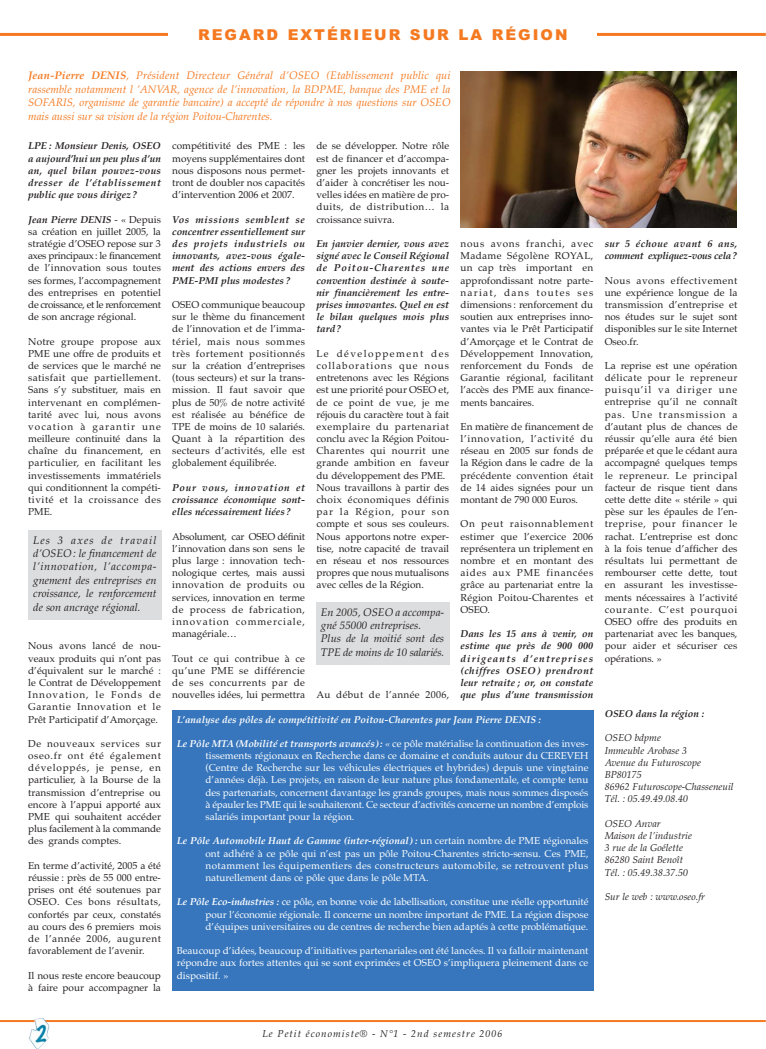
<style>
.page{position:relative;width:766px;height:1049px;background:#fff}
.page>*{position:absolute;margin:0;border:0;box-sizing:border-box;transform-origin:0 0}
.t1{font:900 15px "Arial";letter-spacing:.135em;color:#f47920}
.t2{font:italic 11px/13.4px "Palatino";color:#f47920;text-align:justify}
.t3{font:italic 11px/13.4px "Palatino";color:#231f20;text-align:justify}
.t4{font:10px/12.2px "Palatino";color:#231f20;text-align:justify}
.t5{font:10px/12.2px "Palatino";color:#fff;text-align:justify}
.t6{font:italic 700 10px/12.2px "Palatino";color:#231f20;text-align:justify}
.t7{font:italic 10px/12.2px "Palatino";color:#231f20}
.t8{font:italic 700 10px "Palatino";color:#fff}
.t9{font:italic 700 10px/12.2px "Palatino";letter-spacing:-.025em;color:#231f20}
.t10{font:italic 10px "Palatino";letter-spacing:.1em;color:#231f20}
.t11{font:10px "Palatino";letter-spacing:.035em;color:#231f20}
.s1{font-weight:700}
.s2{font-weight:700;font-style:italic}
</style>
<div class="page">
<hr style="left:0;top:33px;width:765px;height:3px;background:#f47920">
<div style="left:168px;top:29px;width:429px;height:15px;background:#fff"></div>
<hr style="left:0;top:1020px;width:765px;height:2px;background:#f47920">
<img style="left:29px;top:1018px;width:20px;height:31px">
<img style="left:460px;top:71px;width:276px;height:156px">
<div style="left:28px;top:530px;width:133px;height:90px;background:#dcddde"></div>
<div style="left:316px;top:602px;width:133px;height:63px;background:#dcddde"></div>
<div style="left:172px;top:710px;width:421px;height:281px;background:#3776bc"></div>
<h1 class="t1" style="left:198px;top:29px;width:371px">REGARD EXTÉRIEUR SUR LA RÉGION</h1>
<p class="t2" style="left:28px;top:70px;width:424px"><span class="s1">Jean-Pierre DENIS</span>, Président Directeur Général d’OSEO (Etablissement public qui rassemble notamment l ’ANVAR, agence de l’innovation, la BDPME, banque des PME et la SOFARIS, organisme de garantie bancaire) a accepté de répondre à nos questions sur OSEO mais aussi sur sa vision de la région Poitou-Charentes.</p>
<p class="t6" style="left:28px;top:141px;width:134px">LPE : Monsieur Denis, OSEO a aujourd’hui un peu plus d’un an, quel bilan pouvez-vous dresser de l’établissement public que vous dirigez ?</p>
<p class="t4" style="left:28px;top:214px;width:134px"><span class="s2">Jean Pierre DENIS</span> - « Depuis sa création en juillet 2005, la stratégie d’OSEO repose sur 3 axes principaux: le financement de l’innovation sous toutes ses formes, l’accompagnement des entreprises en potentiel de croissance, et le renforcement de son ancrage régional.</p>
<p class="t4" style="left:28px;top:336px;width:134px">Notre groupe propose aux PME une offre de produits et de services que le marché ne satisfait que partiellement.<br>Sans s’y substituer, mais en intervenant en complémen&shy;tarité avec lui, nous avons vocation à garantir une meilleure continuité dans la chaîne du financement, en particulier, en facilitant les investissements immatériels qui conditionnent la compéti&shy;tivité et la croissance des PME.</p>
<p class="t4" style="left:316px;top:141px;width:134px">de se développer. Notre rôle est de financer et d’accompa&shy;gner les projets innovants et d’aider à concrétiser les nou&shy;velles idées en matière de pro&shy;duits, de distribution… la croissance suivra.</p>
<p class="t6" style="left:316px;top:239px;width:134px">En janvier dernier, vous avez signé avec le Conseil Régional de Poitou-Charentes une convention destinée à soute&shy;nir financièrement les entre&shy;prises innovantes. Quel en est le bilan quelques mois plus tard ?</p>
<p class="t4" style="left:316px;top:348px;width:134px;text-align:left">Le développement des collaborations que nous entretenons avec les Régions est une priorité pour OSEO et, de ce point de vue, je me réjouis du caractère tout à fait exemplaire du partenariat conclu avec la Région Poitou-<br>Charentes qui nourrit une grande ambition en faveur du développement des PME.<br>Nous travaillons à partir des choix économiques définis par la Région, pour son compte et sous ses couleurs.<br>Nous apportons notre exper&shy;tise, notre capacité de travail en réseau et nos ressources propres que nous mutualisons avec celles de la Région.</p>
<p class="t4" style="left:172px;top:141px;width:134px">compétitivité des PME : les moyens supplémentaires dont nous disposons nous permet&shy;tront de doubler nos capacités d’intervention 2006 et 2007.</p>
<p class="t6" style="left:172px;top:214px;width:134px">Vos missions semblent se concentrer essentiellement sur des projets industriels ou innovants, avez-vous égale&shy;ment des actions envers des PME-PMI plus modestes ?</p>
<p class="t4" style="left:172px;top:300px;width:134px">OSEO communique beaucoup sur le thème du financement de l’innovation et de l’imma&shy;tériel, mais nous sommes très fortement positionnés sur la création d’entreprises (tous secteurs) et sur la trans&shy;mission. Il faut savoir que plus de 50% de notre activité est réalisée au bénéfice de TPE de moins de 10 salariés.<br>Quant à la répartition des secteurs d’activités, elle est globalement équilibrée.</p>
<p class="t6" style="left:172px;top:482px;width:134px">Pour vous, innovation et croissance économique sont&shy;elles nécessairement liées ?</p>
<p class="t4" style="left:172px;top:531px;width:134px">Absolument, car OSEO définit l’innovation dans son sens le plus large : innovation tech&shy;nologique certes, mais aussi innovation de produits ou services, innovation en terme de process de fabrication, innovation commerciale, managériale…</p>
<p class="t4" style="left:172px;top:653px;width:134px">Tout ce qui contribue à ce qu’une PME se différencie de ses concurrents par de nouvelles idées, lui permettra</p>
<p class="t4" style="left:460px;top:239px;width:134px">nous avons franchi, avec Madame Ségolène ROYAL, un cap très important en approfondissant notre parte&shy;nariat, dans toutes ses dimensions : renforcement du soutien aux entreprises inno&shy;vantes via le Prêt Participatif d’Amorçage et le Contrat de Développement Innovation, renforcement du Fonds de Garantie régional, facilitant l’accès des PME aux finance&shy;ments bancaires.</p>
<p class="t4" style="left:460px;top:421px;width:134px">En matière de financement de l’innovation, l’activité du réseau en 2005 sur fonds de la Région dans le cadre de la précédente convention était de 14 aides signées pour un montant de 790 000 Euros.</p>
<p class="t4" style="left:460px;top:519px;width:134px">On peut raisonnablement estimer que l’exercice 2006 représentera un triplement en nombre et en montant des aides aux PME financées grâce au partenariat entre la Région Poitou-Charentes et OSEO.</p>
<p class="t6" style="left:460px;top:629px;width:134px">Dans les 15 ans à venir, on estime que près de 900 000 dirigeants d’entreprises (chiffres OSEO) prendront leur retraite ; or, on constate que plus d’une transmission</p>
<p class="t3" style="left:33px;top:534px;width:125px">Les 3 axes de travail d’OSEO: le financement de l’innovation, l’accompa&shy;gnement des entreprises en croissance, le renforcement de son ancrage régional.</p>
<p class="t3" style="left:321px;top:606px;width:125px;text-align:left">En 2005, OSEO a accompa&shy;gné 55000 entreprises.<br>Plus de la moitié sont des<br>TPE de moins de 10 salariés.</p>
<p class="t4" style="left:28px;top:641px;width:134px">Nous avons lancé de nou&shy;veaux produits qui n’ont pas d’équivalent sur le marché : le Contrat de Développement Innovation, le Fonds de Garantie Innovation et le Prêt Participatif d’Amorçage.</p>
<p class="t4" style="left:28px;top:738px;width:134px">De nouveaux services sur oseo.fr ont été également développés, je pense, en particulier, à la Bourse de la transmission d’entreprise ou encore à l’appui apporté aux PME qui souhaitent accéder plus facilement à la commande des grands comptes.</p>
<p class="t4" style="left:28px;top:860px;width:134px">En terme d’activité, 2005 a été réussie : près de 55 000 entre&shy;prises ont été soutenues par OSEO. Ces bons résultats, confortés par ceux, constatés au cours des 6 premiers mois de l’année 2006, augurent favorablement de l’avenir.</p>
<p class="t4" style="left:28px;top:970px;width:134px">Il nous reste encore beaucoup à faire pour accompagner la</p>
<p class="t11" style="left:316px;top:691px;width:134px">Au début de l’année 2006,</p>
<p class="t8" style="left:177px;top:715px;width:366px">L’analyse des pôles de compétitivité en Poitou-Charentes par Jean Pierre DENIS :</p>
<p class="t5" style="left:205px;top:738px;width:384px;text-indent:-29px"><span class="s2">Le Pôle MTA (Mobilité et transports avancés) :</span> « ce pôle matérialise la continuation des inves&shy;tissements régionaux en Recherche dans ce domaine et conduits autour du CEREVEH (Centre de Recherche sur les véhicules électriques et hybrides) depuis une vingtaine d’années déjà. Les projets, en raison de leur nature plus fondamentale, et compte tenu des partenariats, concernent davantage les grands groupes, mais nous sommes disposés à épauler les PME qui le souhaiteront. Ce secteur d’activités concerne un nombre d’emplois salariés important pour la région.</p>
<p class="t5" style="left:205px;top:836px;width:384px;text-indent:-29px"><span class="s2">Le Pôle Automobile Haut de Gamme (inter-régional) :</span> un certain nombre de PME régionales ont adhéré à ce pôle qui n’est pas un pôle Poitou-Charentes stricto-sensu. Ces PME, notamment les équipementiers des constructeurs automobile, se retrouvent plus naturellement dans ce pôle que dans le pôle MTA.</p>
<p class="t5" style="left:205px;top:897px;width:384px;text-indent:-29px"><span class="s2">Le Pôle Eco-industries :</span> ce pôle, en bonne voie de labellisation, constitue une réelle opportunité pour l’économie régionale. Il concerne un nombre important de PME. La région dispose d’équipes universitaires ou de centres de recherche bien adaptés à cette problématique.</p>
<p class="t5" style="left:177px;top:946px;width:413px">Beaucoup d’idées, beaucoup d’initiatives partenariales ont été lancées. Il va falloir maintenant répondre aux fortes attentes qui se sont exprimées et OSEO s’impliquera pleinement dans ce dispositif. »</p>
<p class="t9" style="left:604px;top:239px;width:134px">sur 5 échoue avant 6 ans, comment expliquez-vous cela?</p>
<p class="t4" style="left:604px;top:275px;width:134px">Nous avons effectivement une expérience longue de la transmission d’entreprise et nos études sur le sujet sont disponibles sur le site Internet Oseo.fr.</p>
<p class="t4" style="left:604px;top:360px;width:134px">La reprise est une opération délicate pour le repreneur puisqu’il va diriger une entreprise qu’il ne connaît pas. Une transmission a d’autant plus de chances de réussir qu’elle aura été bien préparée et que le cédant aura accompagné quelques temps le repreneur. Le principal facteur de risque tient dans cette dette dite « stérile » qui pèse sur les épaules de l’en&shy;treprise, pour financer le rachat. L’entreprise est donc à la fois tenue d’afficher des résultats lui permettant de rembourser cette dette, tout en assurant les investisse&shy;ments nécessaires à l’activité courante. C’est pourquoi OSEO offre des produits en partenariat avec les banques, pour aider et sécuriser ces opérations. »</p>
<p class="t6" style="left:604px;top:709px;width:101px">OSEO dans la région :</p>
<p class="t7" style="left:604px;top:733px;width:130px">OSEO bdpme<br>Immeuble Arobase 3<br>Avenue du Futuroscope<br>BP80175<br>86962 Futuroscope-Chasseneuil<br>Tél. : 05.49.49.08.40</p>
<p class="t7" style="left:604px;top:818px;width:89px">OSEO Anvar<br>Maison de l’industrie<br>3 rue de la Goélette<br>86280 Saint Benoît<br>Tél. : 05.49.38.37.50</p>
<p class="t7" style="left:604px;top:891px;width:102px">Sur le web : www.oseo.fr</p>
<p class="t10" style="left:262px;top:1029px;width:242px">Le Petit économiste® - N°1 - 2nd semestre 2006</p>
</div>
